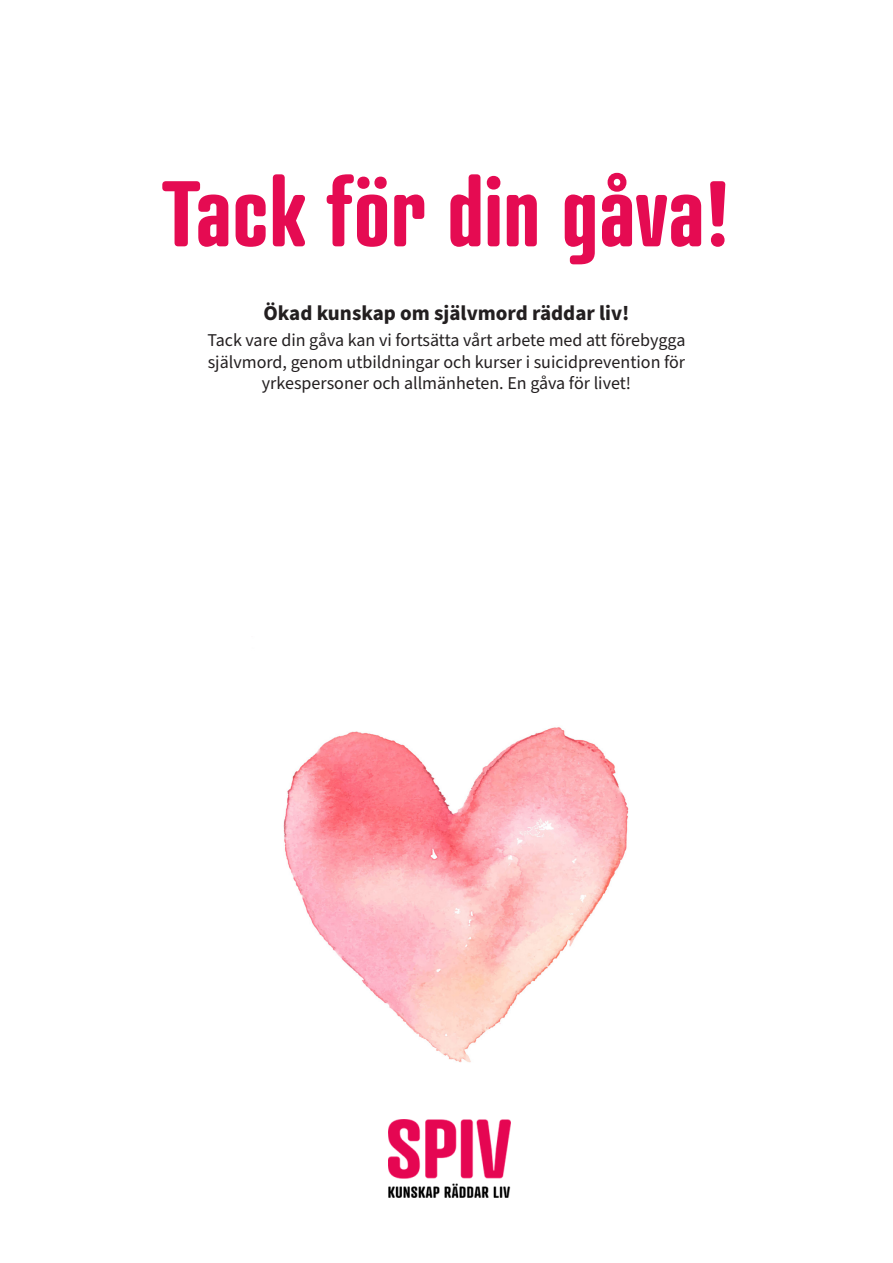
<style>
.page{position:relative;width:893px;height:1263px;background:#fff}
.page>*{position:absolute;margin:0;border:0;box-sizing:border-box;transform-origin:0 0}
.t1{font:700 90px "Atrament";color:#e50b52}
.t2{font:700 21px "Source Sans Pro";color:#231f20}
.t3{font:18px/21.6px "Source Sans Pro";color:#231f20;text-align:center}
</style>
<div class="page">
<img style="left:283px;top:727px;width:346px;height:336px">
<img style="left:388px;top:1119px;width:123px;height:78px">
<p class="t1" style="left:162px;top:156px;width:570px">Tack för din gåva!</p>
<p class="t2" style="left:263px;top:299px;width:368px">Ökad kunskap om självmord räddar liv!</p>
<p class="t3" style="left:207px;top:330px;width:480px">Tack vare din gåva kan vi fortsätta vårt arbete med att förebygga självmord, genom utbildningar och kurser i suicidprevention för yrkespersoner och allmänheten. En gåva för livet!</p>
</div>
